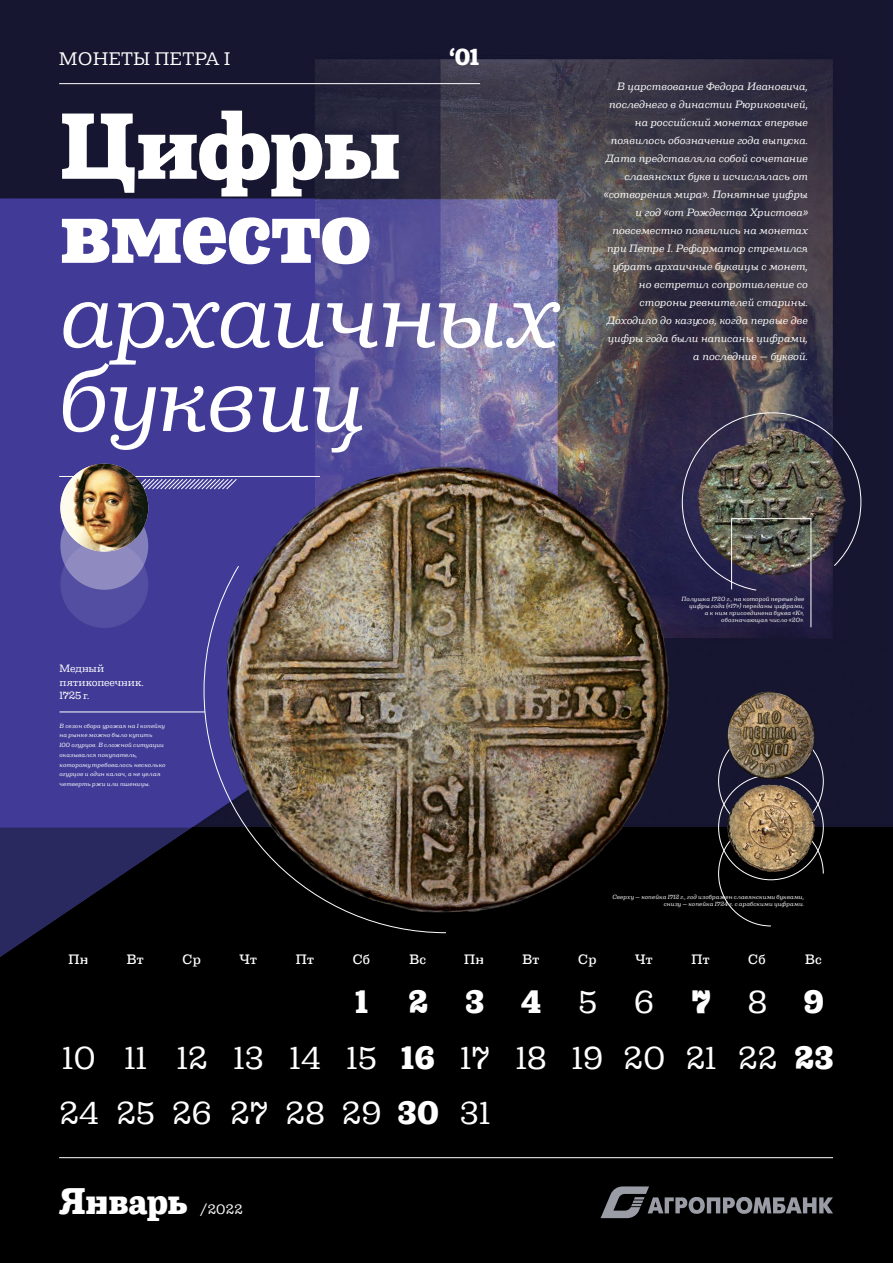
<style>
.page{position:relative;width:893px;height:1263px;background:#fff}
.page>*{position:absolute;margin:0;border:0;box-sizing:border-box;transform-origin:0 0}
.t1{font:italic 92.25px/84.1px "Capital Serif";letter-spacing:-.015em;color:#fff}
.t2{font:800 92.25px/84.1px "Capital Serif";letter-spacing:-.02em;color:#fff}
.t3{font:800 36px "Capital Serif";letter-spacing:-.015em;color:#fff}
.t4{font:31.5px/54.5px "Capital Serif";letter-spacing:.025em;color:#fff}
.t5{font:800 31.5px/55.3px "Capital Serif";color:#fff;text-align:center}
.t6{font:800 22.5px "Capital Serif";color:#fff}
.t7{font:18px "Capital Serif";letter-spacing:.04em;color:#fff}
.t8{font:500 13.5px "Capital Serif";letter-spacing:.025em;color:#fff}
.t9{font:13.5px "Capital Serif";color:#fff}
.t10{font:italic 10.5px/18px "Capital Serif";letter-spacing:.01em;color:#fff;text-align:right}
.t11{font:10.5px/13.5px "Capital Serif";letter-spacing:.005em;color:#fff}
.t12{font:italic 6px/9.8px "Capital Serif";letter-spacing:.025em;color:#fff;text-align:right}
.s1{font-weight:800}
</style>
<div class="page">
<img style="left:0;top:0;width:893px;height:827px">
<div style="left:0;top:827px;width:893px;height:436px;background:#000"></div>
<svg style="left:0;top:198px;width:472px;height:736px;fill:#413b97"></svg>
<svg style="left:0;top:827px;width:191px;height:130px"></svg>
<img style="left:225px;top:462px;width:449px;height:453px">
<hr style="left:60px;top:712px;width:145px;height:1px;background:#fff">
<img style="left:204px;top:566px;width:242px;height:367px">
<svg style="left:718px;top:821px;width:106px;height:105px"></svg>
<img style="left:727px;top:692px;width:87px;height:87px">
<img style="left:727px;top:785px;width:87px;height:87px">
<img style="left:682px;top:412px;width:179px;height:216px">
<svg style="left:138px;top:479px;width:99px;height:11px"></svg>
<hr style="left:59px;top:83px;width:421px;height:1px;background:#fff">
<hr style="left:59px;top:476px;width:261px;height:1px;background:#fff">
<svg style="left:60px;top:502px;width:88px;height:88px"></svg>
<svg style="left:60px;top:540px;width:88px;height:88px;fill:#534ea1"></svg>
<img style="left:60px;top:464px;width:88px;height:87px;border-radius:44px">
<hr style="left:59px;top:1157px;width:774px;height:1px;background:#fff">
<svg style="left:601px;top:1186px;width:232px;height:32px"></svg>
<h3 class="t7" style="left:59px;top:46px;width:172px">МОНЕТЫ ПЕТРА I</h3>
<h3 class="t6" style="left:449px;top:42px;width:31px">‘01</h3>
<h1 class="t2" style="left:60px;top:104px;width:343px">Цифры вместо</h1>
<h1 class="t1" style="left:60px;top:272px;width:502px">архаичных буквиц</h1>
<p class="t10" style="left:604px;top:77px;width:206px">В царствование Федора Ивановича, последнего в династии Рюриковичей, на российский монетах впервые появилось обозначение года выпуска.<br>Дата представляла собой сочетание славянских букв и исчислялась от «сотворения мира». Понятные цифры и год «от Рождества Христова» повсеместно появились на монетах при Петре I. Реформатор стремился убрать архаичные буквицы с монет, но встретил сопротивление со стороны ревнителей старины.<br>Доходило до казусов, когда первые две цифры года были написаны цифрами, а последние — буквой.</p>
<p class="t11" style="left:60px;top:661px;width:86px">Медный пятикопеечник.<br>1725 г.</p>
<p class="t12" style="left:60px;top:721px;width:107px;text-align:left">В сезон сбора урожая на 1 копейку на рынке можно было купить<br>100 огурцов. В сложной ситуации оказывался покупатель, которому требовалось несколько огурцов и один калач, а не целая четверть ржи или пшеницы.</p>
<p class="t12" style="left:682px;top:595px;width:124px;line-height:7.2px">Полушка 1720 г., на которой первые две цифры года («17») переданы цифрами,<br>а к ним присоединена буква «К», обозначающая число «20».</p>
<p class="t12" style="left:612px;top:893px;width:193px;line-height:7.2px">Сверху — копейка 1712 г., год изображен славянскими буквами, снизу — копейка 1724 г. с арабскими цифрами.</p>
<p class="t8" style="left:69px;top:950px;width:22px">Пн</p>
<p class="t8" style="left:127px;top:950px;width:18px">Вт</p>
<p class="t8" style="left:183px;top:950px;width:20px">Ср</p>
<p class="t8" style="left:239px;top:950px;width:19px">Чт</p>
<p class="t8" style="left:296px;top:950px;width:20px">Пт</p>
<p class="t8" style="left:353px;top:950px;width:19px">Сб</p>
<p class="t8" style="left:409px;top:950px;width:18px">Вс</p>
<p class="t8" style="left:464px;top:950px;width:22px">Пн</p>
<p class="t8" style="left:522px;top:950px;width:18px">Вт</p>
<p class="t8" style="left:578px;top:950px;width:20px">Ср</p>
<p class="t8" style="left:635px;top:950px;width:19px">Чт</p>
<p class="t8" style="left:691px;top:950px;width:20px">Пт</p>
<p class="t8" style="left:748px;top:950px;width:19px">Сб</p>
<p class="t8" style="left:805px;top:950px;width:18px">Вс</p>
<h3 class="t4" style="left:60px;top:1030px;width:41px">10<br>24</h3>
<h3 class="t4" style="left:116px;top:1030px;width:40px">11<br>25</h3>
<h3 class="t4" style="left:172px;top:1030px;width:42px">12<br>26</h3>
<h3 class="t4" style="left:230px;top:1030px;width:39px">13<br>27</h3>
<h3 class="t4" style="left:290px;top:1030px;width:32px">14</h3>
<h3 class="t4" style="left:286px;top:1085px;width:41px">28</h3>
<h3 class="t5" style="left:356px;top:974px;width:14px">1</h3>
<h3 class="t4" style="left:342px;top:1030px;width:41px">15<br>29</h3>
<h3 class="t5" style="left:398px;top:974px;width:43px">2<br>16<br>30</h3>
<h3 class="t5" style="left:465px;top:974px;width:20px">3</h3>
<h3 class="t4" style="left:460px;top:1030px;width:32px">17<br>31</h3>
<h2 class="t3" style="left:59px;top:1176px;width:130px">Январь</h2>
<p class="t9" style="left:199px;top:1200px;width:45px">/2022</p>
<h3 class="t5" style="left:521px;top:974px;width:22px">4</h3>
<h3 class="t4" style="left:516px;top:1030px;width:32px">18</h3>
<h3 class="t4" style="left:572px;top:974px;width:33px;line-height:56px">5<br>19</h3>
<h3 class="t4" style="left:634px;top:974px;width:83px;line-height:56px;text-align:right">6 <span class="s1">7<br></span>21</h3>
<h3 class="t4" style="left:738px;top:974px;width:40px;line-height:56px;text-align:center">8<br>22</h3>
<h3 class="t5" style="left:804px;top:974px;width:22px">9</h3>
<h3 class="t4" style="left:624px;top:1030px;width:43px">20</h3>
<h3 class="t5" style="left:794px;top:1030px;width:40px">23</h3>
</div>
